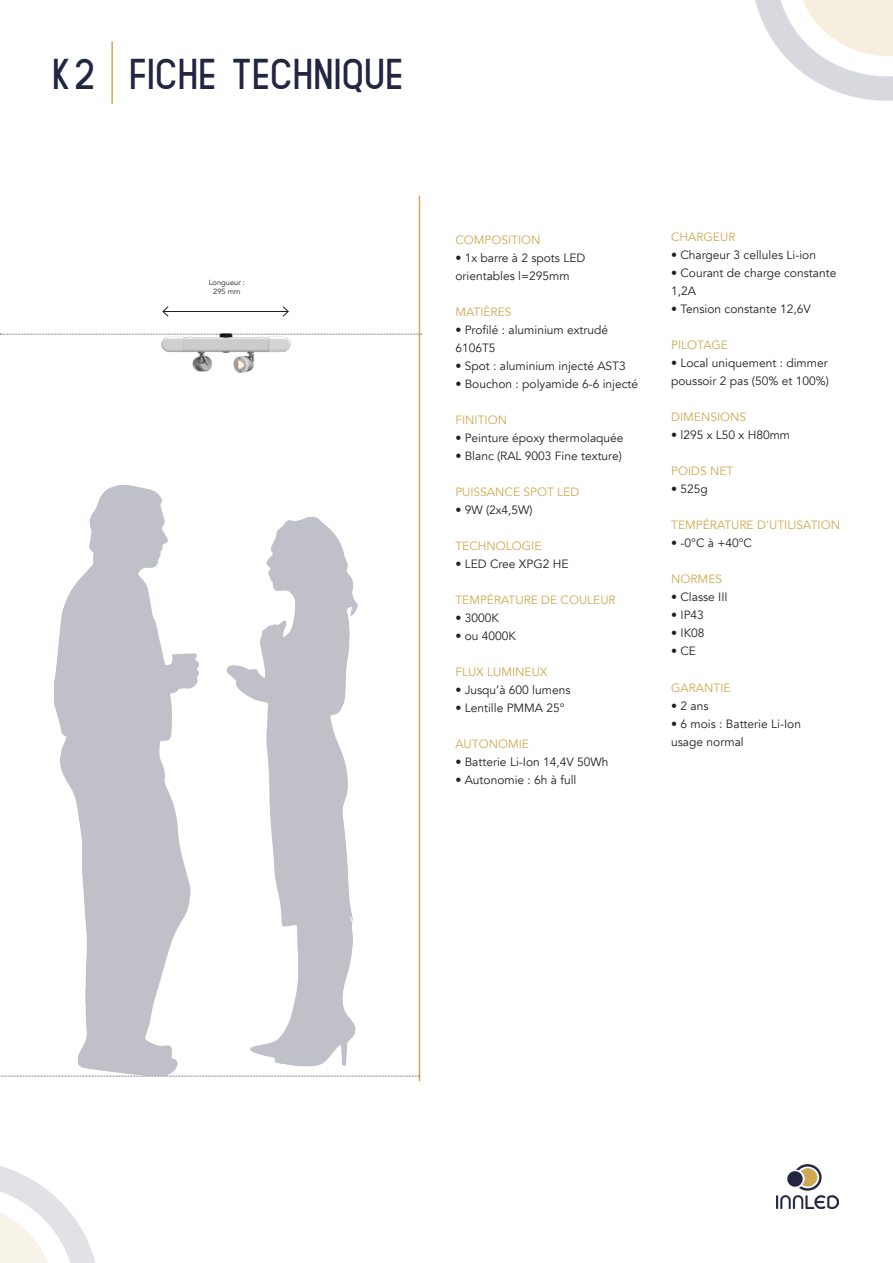
<style>
.page{position:relative;width:893px;height:1263px;background:#fff}
.page>*{position:absolute;margin:0;border:0;box-sizing:border-box;transform-origin:0 0}
.t1{font:43.2px "Bledug";color:#222642}
.t2{font:12px/18px "Avenir";color:#231f20}
.t3{font:12px "Avenir";color:#d0a950}
.t4{font:7.5px "Avenir";color:#231f20}
</style>
<div class="page">
<img style="left:54px;top:485px;width:303px;height:590px">
<img style="left:0;top:1166px;width:95px;height:97px">
<img style="left:755px;top:0;width:138px;height:101px">
<hr style="left:419px;top:196px;width:1px;height:885px;background:#d0a950">
<hr style="left:111px;top:41px;width:2px;height:63px;background:#d0a950">
<img style="left:776px;top:1164px;width:63px;height:45px">
<svg style="left:0;top:334px;width:422px;height:1px"></svg>
<svg style="left:0;top:1076px;width:419px;height:1px"></svg>
<img style="left:155px;top:309px;width:143px;height:64px">
<p class="t1" style="left:54px;top:49px;width:353px">K2 FICHE TECHNIQUE</p>
<p class="t4" style="left:209px;top:278px;width:38px">Longueur :</p>
<p class="t4" style="left:213px;top:287px;width:29px">295 mm</p>
<p class="t3" style="left:455px;top:233px;width:87px">COMPOSITION</p>
<p class="t2" style="left:455px;top:249px;width:132px">• 1x barre à 2 spots LED orientables l=295mm</p>
<p class="t3" style="left:455px;top:305px;width:58px">MATIÈRES</p>
<p class="t2" style="left:455px;top:321px;width:154px">• Profilé : aluminium extrudé<br>6106T5</p>
<p class="t2" style="left:455px;top:357px;width:172px">• Spot : aluminium injecté AST3</p>
<p class="t2" style="left:455px;top:375px;width:184px">• Bouchon : polyamide 6-6 injecté</p>
<p class="t3" style="left:455px;top:413px;width:53px">FINITION</p>
<p class="t2" style="left:455px;top:429px;width:170px">• Peinture époxy thermolaquée</p>
<p class="t2" style="left:455px;top:447px;width:168px">• Blanc (RAL 9003 Fine texture)</p>
<p class="t3" style="left:455px;top:485px;width:125px">PUISSANCE SPOT LED</p>
<p class="t2" style="left:455px;top:501px;width:79px">• 9W (2x4,5W)</p>
<p class="t3" style="left:455px;top:539px;width:88px">TECHNOLOGIE</p>
<p class="t2" style="left:455px;top:555px;width:115px">• LED Cree XPG2 HE</p>
<p class="t3" style="left:455px;top:593px;width:162px">TEMPÉRATURE DE COULEUR</p>
<p class="t2" style="left:455px;top:609px;width:45px">• 3000K</p>
<p class="t2" style="left:455px;top:627px;width:62px">• ou 4000K</p>
<p class="t3" style="left:455px;top:665px;width:94px">FLUX LUMINEUX</p>
<p class="t2" style="left:455px;top:681px;width:117px">• Jusqu’à 600 lumens</p>
<p class="t2" style="left:455px;top:699px;width:111px">• Lentille PMMA 25°</p>
<p class="t3" style="left:455px;top:737px;width:75px">AUTONOMIE</p>
<p class="t2" style="left:455px;top:753px;width:155px">• Batterie Li-Ion 14,4V 50Wh</p>
<p class="t2" style="left:455px;top:771px;width:123px">• Autonomie : 6h à full</p>
<p class="t3" style="left:671px;top:230px;width:66px">CHARGEUR</p>
<p class="t2" style="left:671px;top:246px;width:146px">• Chargeur 3 cellules Li-ion</p>
<p class="t2" style="left:671px;top:264px;width:167px">• Courant de charge constante<br>1,2A</p>
<p class="t2" style="left:671px;top:300px;width:141px">• Tension constante 12,6V</p>
<p class="t3" style="left:671px;top:338px;width:58px">PILOTAGE</p>
<p class="t2" style="left:671px;top:354px;width:159px">• Local uniquement : dimmer poussoir 2 pas (50% et 100%)</p>
<p class="t3" style="left:671px;top:410px;width:77px">DIMENSIONS</p>
<p class="t2" style="left:671px;top:426px;width:120px">• l295 x L50 x H80mm</p>
<p class="t3" style="left:671px;top:464px;width:64px">POIDS NET</p>
<p class="t2" style="left:671px;top:480px;width:38px">• 525g</p>
<p class="t3" style="left:671px;top:518px;width:170px">TEMPÉRATURE D’UTILISATION</p>
<p class="t2" style="left:671px;top:534px;width:82px">• -0°C à +40°C</p>
<p class="t3" style="left:671px;top:572px;width:52px">NORMES</p>
<p class="t2" style="left:671px;top:588px;width:58px">• Classe III</p>
<p class="t2" style="left:671px;top:606px;width:34px">• IP43</p>
<p class="t2" style="left:671px;top:624px;width:35px">• IK08</p>
<p class="t2" style="left:671px;top:642px;width:26px">• CE</p>
<p class="t3" style="left:671px;top:680px;width:61px">GARANTIE</p>
<p class="t2" style="left:671px;top:696px;width:39px">• 2 ans</p>
<p class="t2" style="left:671px;top:714px;width:131px">• 6 mois : Batterie Li-Ion</p>
<p class="t2" style="left:671px;top:732px;width:74px">usage normal</p>
</div>
